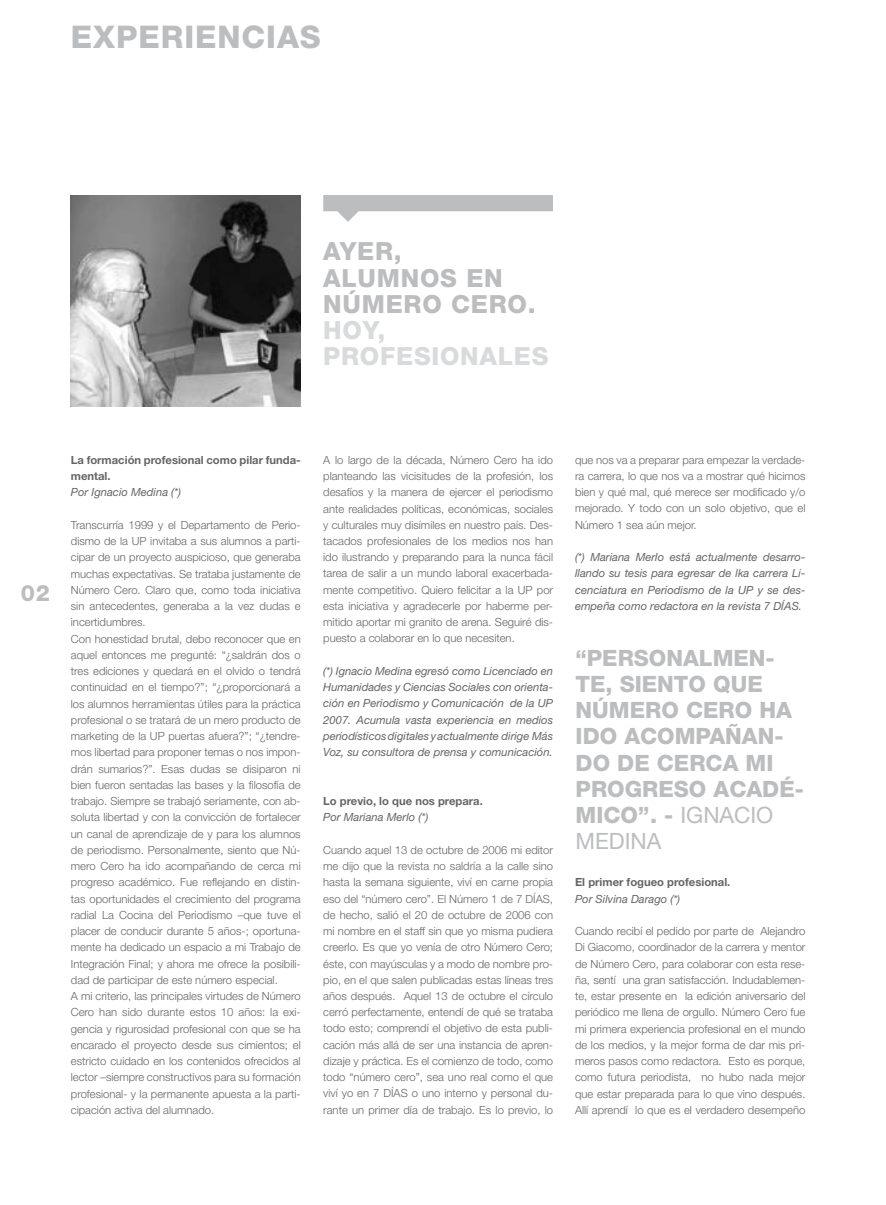
<style>
.page{position:relative;width:886px;height:1205px;background:#fff}
.page>*{position:absolute;margin:0;border:0;box-sizing:border-box;transform-origin:0 0}
.t1{font:800 31.25px "Helvetica Neue";letter-spacing:.03em;color:#bcbdbf}
.t2{font:800 25px/26.2px "Helvetica Neue";letter-spacing:.03em;color:#bcbdbf}
.t3{font:800 22.5px/26.2px "Helvetica Neue";color:#bcbdbf}
.t4{font:300 11.25px/16.2px "Helvetica Neue";color:#646567;text-align:justify}
.t5{font:italic 11.25px/16.2px "Helvetica Neue";color:#646567;text-align:justify}
.t6{font:700 11.25px/16.2px "Helvetica Neue";color:#646567}
.s1{color:#d9dadb}
.s2{font-weight:400;font-style:italic}
.s3{font-weight:400}
</style>
<div class="page">
<img style="left:71px;top:195px;width:230px;height:211px">
<svg style="left:323px;top:195px;width:230px;height:27px"></svg>
<p class="t1" style="left:71px;top:19px;width:251px">EXPERIENCIAS</p>
<p class="t2" style="left:323px;top:238px;width:227px">AYER,<br>ALUMNOS EN<br>NÚMERO CERO.<br><span class="s1">HOY,<br>PROFESIONALES</span></p>
<p class="t3" style="left:21px;top:580px;width:31px">02</p>
<p class="t6" style="left:71px;top:451px;width:231px">La formación profesional como pilar funda&shy;mental.<br><span class="s2">Por Ignacio Medina (*)</span></p>
<p class="t4" style="left:71px;top:516px;width:231px;text-align:left">Transcurría 1999 y el Departamento de Perio&shy;dismo de la UP invitaba a sus alumnos a parti&shy;cipar de un proyecto auspicioso, que generaba muchas expectativas. Se trataba justamente de Número Cero. Claro que, como toda iniciativa sin antecedentes, generaba a la vez dudas e incertidumbres.<br>Con honestidad brutal, debo reconocer que en aquel entonces me pregunté: “¿saldrán dos o tres ediciones y quedará en el olvido o tendrá continuidad en el tiempo?”; “¿proporcionará a los alumnos herramientas útiles para la práctica profesional o se tratará de un mero producto de marketing de la UP puertas afuera?”; “¿tendre&shy;mos libertad para proponer temas o nos impon&shy;drán sumarios?”. Esas dudas se disiparon ni bien fueron sentadas las bases y la filosofía de trabajo. Siempre se trabajó seriamente, con ab&shy;soluta libertad y con la convicción de fortalecer un canal de aprendizaje de y para los alumnos de periodismo. Personalmente, siento que Nú&shy;mero Cero ha ido acompañando de cerca mi progreso académico. Fue reflejando en distin&shy;tas oportunidades el crecimiento del programa radial La Cocina del Periodismo –que tuve el placer de conducir durante 5 años-; oportuna&shy;mente ha dedicado un espacio a mi Trabajo de Integración Final; y ahora me ofrece la posibili&shy;dad de participar de este número especial.<br>A mi criterio, las principales virtudes de Número Cero han sido durante estos 10 años: la exi&shy;gencia y rigurosidad profesional con que se ha encarado el proyecto desde sus cimientos; el estricto cuidado en los contenidos ofrecidos al lector –siempre constructivos para su formación profesional- y la permanente apuesta a la parti&shy;cipación activa del alumnado.</p>
<p class="t4" style="left:323px;top:451px;width:231px">A lo largo de la década, Número Cero ha ido planteando las vicisitudes de la profesión, los desafíos y la manera de ejercer el periodismo ante realidades políticas, económicas, sociales y culturales muy disímiles en nuestro país. Des&shy;tacados profesionales de los medios nos han ido ilustrando y preparando para la nunca fácil tarea de salir a un mundo laboral exacerbada&shy;mente competitivo. Quiero felicitar a la UP por esta iniciativa y agradecerle por haberme per&shy;mitido aportar mi granito de arena. Seguiré dis&shy;puesto a colaborar en lo que necesiten.</p>
<p class="t5" style="left:323px;top:663px;width:231px">(*) Ignacio Medina egresó como Licenciado en Humanidades y Ciencias Sociales con orienta&shy;ción en Periodismo y Comunicación de la UP 2007. Acumula vasta experiencia en medios periodísticos digitales y actualmente dirige Más Voz, su consultora de prensa y comunicación.</p>
<p class="t6" style="left:323px;top:792px;width:161px">Lo previo, lo que nos prepara.<br><span class="s2">Por Mariana Merlo (*)</span></p>
<p class="t4" style="left:323px;top:841px;width:231px">Cuando aquel 13 de octubre de 2006 mi editor me dijo que la revista no saldría a la calle sino hasta la semana siguiente, viví en carne propia eso del “número cero”. El Número 1 de 7 DÍAS, de hecho, salió el 20 de octubre de 2006 con mi nombre en el staff sin que yo misma pudiera creerlo. Es que yo venía de otro Número Cero; éste, con mayúsculas y a modo de nombre pro&shy;pio, en el que salen publicadas estas líneas tres años después. Aquel 13 de octubre el círculo cerró perfectamente, entendí de qué se trataba todo esto; comprendí el objetivo de esta publi&shy;cación más allá de ser una instancia de apren&shy;dizaje y práctica. Es el comienzo de todo, como todo “número cero”, sea uno real como el que viví yo en 7 DÍAS o uno interno y personal du&shy;rante un primer día de trabajo. Es lo previo, lo</p>
<p class="t4" style="left:575px;top:451px;width:232px">que nos va a preparar para empezar la verdade&shy;ra carrera, lo que nos va a mostrar qué hicimos bien y qué mal, qué merece ser modificado y/o mejorado. Y todo con un solo objetivo, que el Número 1 sea aún mejor.</p>
<p class="t5" style="left:575px;top:549px;width:232px">(*) Mariana Merlo está actualmente desarro&shy;llando su tesis para egresar de lka carrera Li&shy;cenciatura en Periodismo de la UP y se des&shy;empeña como redactora en la revista 7 DÍAS.</p>
<p class="t3" style="left:575px;top:644px;width:230px">“PERSONALMEN-<br>TE, SIENTO QUE<br>NÚMERO CERO HA<br>IDO ACOMPAÑAN-<br>DO DE CERCA MI<br>PROGRESO ACADÉ-<br>MICO”. - <span class="s3">IGNACIO<br>MEDINA</span></p>
<p class="t6" style="left:575px;top:874px;width:157px">El primer fogueo profesional.<br><span class="s2">Por Silvina Darago (*)</span></p>
<p class="t4" style="left:575px;top:922px;width:232px">Cuando recibí el pedido por parte de Alejandro Di Giacomo, coordinador de la carrera y mentor de Número Cero, para colaborar con esta rese&shy;ña, sentí una gran satisfacción. Indudablemen&shy;te, estar presente en la edición aniversario del periódico me llena de orgullo. Número Cero fue mi primera experiencia profesional en el mundo de los medios, y la mejor forma de dar mis pri&shy;meros pasos como redactora. Esto es porque, como futura periodista, no hubo nada mejor que estar preparada para lo que vino después.<br>Allí aprendí lo que es el verdadero desempeño</p>
</div>
